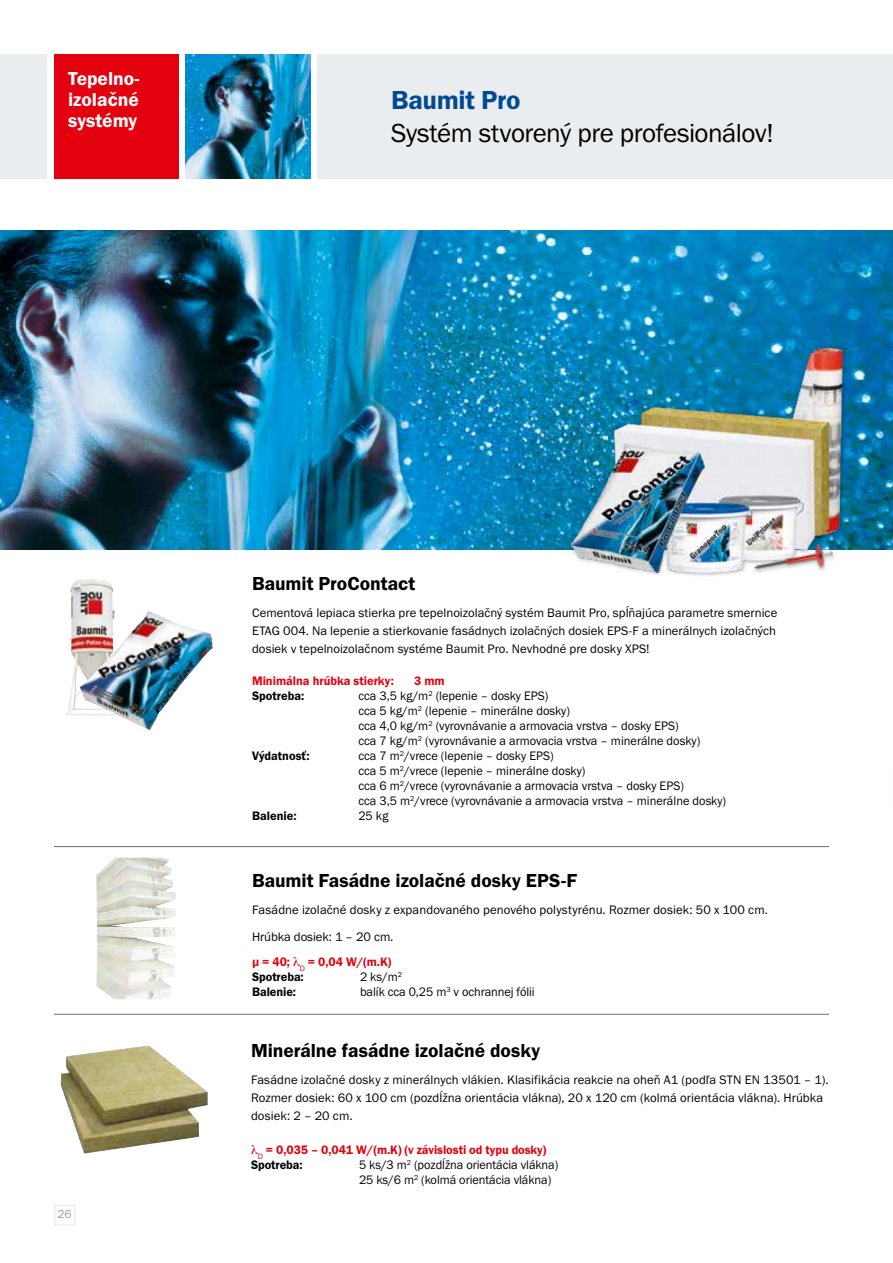
<style>
.page{position:relative;width:893px;height:1263px;background:#fff}
.page>*{position:absolute;margin:0;border:0;box-sizing:border-box;transform-origin:0 0}
.t1{font:27px "Franklin Got Itc TOT Boo";letter-spacing:-.02em;color:#000}
.t2{font:27px "Franklin Got Itc TOT Dem";letter-spacing:-.015em;color:#004993}
.t3{font:19.5px "Franklin Got Itc TOT Dem";color:#000}
.t4{font:19.5px/21px "Franklin Got Itc TOT Dem";color:#fff;text-align:justify}
.t5{font:12.75px/15px "Franklin Got Itc TOT Boo";color:#000}
.t6{font:12.75px/15px "Franklin Got Itc TOT Dem";letter-spacing:-.005em;color:#e3000f}
.t7{font:12.75px "Franklin Got Itc TOT Dem";color:#000}
.t8{font:12px "Franklin Got Itc TOT Boo";color:#9c9d9d}
.s1{color:#000}
</style>
<div class="page">
<div style="left:0;top:54px;width:47px;height:125px;background:#eaedf0"></div>
<div style="left:54px;top:1204px;width:21px;height:22px;border:2px solid #eaedf0"></div>
<div style="left:318px;top:54px;width:575px;height:125px;background:#eaedf0"></div>
<img style="left:186px;top:54px;width:124px;height:125px">
<div style="left:54px;top:54px;width:125px;height:125px;background:#e3000f"></div>
<img style="left:96px;top:858px;width:80px;height:141px">
<hr style="left:54px;top:846px;width:775px;height:1px;background:#6f6f6e">
<hr style="left:54px;top:1014px;width:775px;height:1px;background:#6f6f6e">
<img style="left:65px;top:579px;width:50px;height:136px">
<img style="left:80px;top:611px;width:133px;height:119px">
<img style="left:0;top:230px;width:893px;height:319px">
<img style="left:61px;top:1045px;width:147px;height:109px">
<img style="left:568px;top:321px;width:306px;height:255px">
<img style="left:743px;top:537px;width:96px;height:39px">
<h2 class="t4" style="left:68px;top:68px;width:73px">Tepelno&shy;izolačné systémy</h2>
<h1 class="t2" style="left:391px;top:85px;width:131px">Baumit Pro</h1>
<h1 class="t1" style="left:391px;top:118px;width:384px">Systém stvorený pre profesionálov!</h1>
<p class="t8" style="left:58px;top:1207px;width:16px">26</p>
<h2 class="t3" style="left:252px;top:573px;width:165px">Baumit ProContact</h2>
<p class="t5" style="left:252px;top:604px;width:527px;line-height:18px;text-align:justify">Cementová lepiaca stierka pre tepelnoizolačný systém Baumit Pro, spĺňajúca parametre smernice ETAG 004. Na lepenie a stierkovanie fasádnych izolačných dosiek EPS‑F a minerálnych izolačných dosiek v tepelnoizolačnom systéme Baumit Pro. Nevhodné pre dosky XPS!</p>
<p class="t6" style="left:252px;top:673px;width:143px">Minimálna hrúbka stierky:</p>
<p class="t6" style="left:414px;top:673px;width:32px">3 mm</p>
<p class="t7" style="left:252px;top:688px;width:54px">Spotreba:</p>
<p class="t5" style="left:358px;top:688px;width:343px">cca 3,5 kg/m<sup>2</sup> (lepenie – dosky EPS)<br>cca 5 kg/m<sup>2</sup> (lepenie – minerálne dosky)<br>cca 4,0 kg/m<sup>2</sup> (vyrovnávanie a armovacia vrstva – dosky EPS)<br>cca 7 kg/m<sup>2</sup> (vyrovnávanie a armovacia vrstva – minerálne dosky)</p>
<p class="t7" style="left:252px;top:748px;width:59px">Výdatnosť:</p>
<p class="t5" style="left:358px;top:748px;width:369px">cca 7 m<sup>2</sup>/vrece (lepenie – dosky EPS)<br>cca 5 m<sup>2</sup>/vrece (lepenie – minerálne dosky)<br>cca 6 m<sup>2</sup>/vrece (vyrovnávanie a armovacia vrstva – dosky EPS)<br>cca 3,5 m<sup>2</sup>/vrece (vyrovnávanie a armovacia vrstva – minerálne dosky)</p>
<p class="t7" style="left:252px;top:808px;width:46px">Balenie:</p>
<p class="t5" style="left:358px;top:808px;width:32px">25 kg</p>
<h2 class="t3" style="left:252px;top:870px;width:327px">Baumit Fasádne izolačné dosky EPS‑F</h2>
<p class="t5" style="left:252px;top:896px;width:517px;line-height:27px">Fasádne izolačné dosky z expandovaného penového polystyrénu. Rozmer dosiek: 50 x 100 cm.<br>Hrúbka dosiek: 1 – 20 cm.</p>
<p class="t6" style="left:252px;top:955px;width:141px">µ = 40; <sub>D</sub> = 0,04 W/(m.K)<br><span class="s1">Spotreba:</span></p>
<p class="t5" style="left:360px;top:970px;width:43px">2 ks/m<sup>2</sup></p>
<p class="t7" style="left:252px;top:985px;width:46px">Balenie:</p>
<p class="t5" style="left:360px;top:985px;width:176px">balík cca 0,25 m<sup>3</sup> v ochrannej fólii</p>
<h2 class="t3" style="left:251px;top:1040px;width:291px">Minerálne fasádne izolačné dosky</h2>
<p class="t5" style="left:251px;top:1071px;width:579px;line-height:18px">Fasádne izolačné dosky z minerálnych vlákien. Klasifikácia reakcie na oheň A1 (podľa STN EN 13501 – 1).<br>Rozmer dosiek: 60 x 100 cm (pozdĺžna orientácia vlákna), 20 x 120 cm (kolmá orientácia vlákna). Hrúbka dosiek: 2 – 20 cm.</p>
<p class="t6" style="left:251px;top:1143px;width:297px;text-indent:7px"><sub>D</sub> = 0,035 – 0,041 W/(m.K) (v závislosti od typu dosky)<br><span class="s1">Spotreba:</span></p>
<p class="t5" style="left:359px;top:1158px;width:201px">5 ks/3 m<sup>2</sup> (pozdĺžna orientácia vlákna)<br>25 ks/6 m<sup>2</sup> (kolmá orientácia vlákna)</p>
</div>
